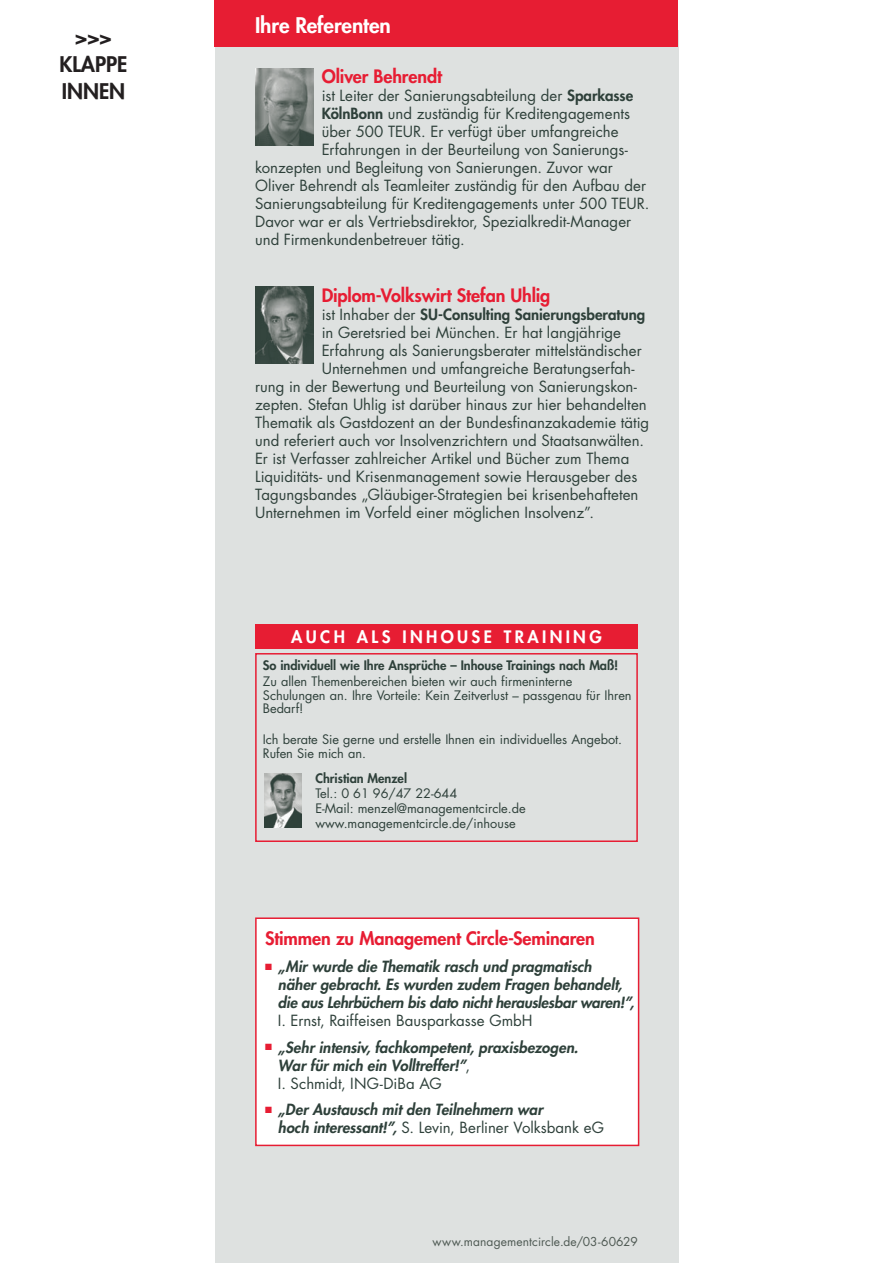
<style>
.page{position:relative;width:893px;height:1263px;background:#fff}
.page>*{position:absolute;margin:0;border:0;box-sizing:border-box;transform-origin:0 0}
.t1{font:800 21px/27px "Futura Std";color:#231f20}
.t2{font:800 21px "Futura Std";letter-spacing:-.005em;color:#fff}
.t3{font:800 18px "Futura Std";letter-spacing:-.005em;color:#e71d33}
.t4{font:800 16.65px "Futura Std";letter-spacing:.2em;color:#fff}
.t5{font:15px "Futura Std";color:#2e403a}
.t6{font:italic 800 15px/18px "Futura Std";color:#2e403a}
.t7{font:800 15px "Futura Std";color:#2e403a}
.t8{font:12.75px/13.5px "Futura Std";letter-spacing:-.005em;color:#2e403a}
.t9{font:800 12.75px "Futura Std";letter-spacing:-.005em;color:#2e403a}
.t10{font:12px "Futura Std";letter-spacing:.01em;color:#4e5953}
.s1{font-weight:800}
.s2{font-weight:400}
.s3{color:#e71d33}
.s4{font-weight:400;font-style:normal}
</style>
<div class="page">
<div style="left:215px;top:30px;width:463px;height:1233px;background:#dee1e0"></div>
<div style="left:215px;top:0;width:463px;height:47px;background:#e71d33"></div>
<div style="left:255px;top:653px;width:383px;height:189px;border:2px solid #e71d33"></div>
<div style="left:255px;top:624px;width:383px;height:24px;background:#e71d33"></div>
<img style="left:265px;top:773px;width:37px;height:55px">
<img style="left:255px;top:286px;width:58px;height:78px">
<img style="left:255px;top:68px;width:58px;height:77px">
<div style="left:256px;top:918px;width:383px;height:227px;background:#fff"></div>
<div style="left:255px;top:917px;width:384px;height:229px;border:2px solid #e71d33"></div>
<h1 class="t1" style="left:59px;top:23px;width:65px;text-indent:16px">&gt;&gt;&gt;<br>Klappe<br>INNEN</h1>
<h1 class="t2" style="left:255px;top:12px;width:137px">Ihre Referenten</h1>
<p class="t3" style="left:322px;top:65px;width:122px">Oliver Behrendt</p>
<p class="t5" style="left:322px;top:86px;width:313px">ist Leiter der Sanierungsabteilung der <span class="s1">Sparkasse</span></p>
<p class="t5" style="left:322px;top:104px;width:310px"><span class="s1">KölnBonn</span> und zuständig für Kreditengagements</p>
<p class="t5" style="left:322px;top:122px;width:298px">über 500 TEUR. Er verfügt über umfangreiche</p>
<p class="t5" style="left:322px;top:140px;width:308px">Erfahrungen in der Beurteilung von Sanierungs-</p>
<p class="t5" style="left:255px;top:158px;width:359px">konzepten und Begleitung von Sanierungen. Zuvor war</p>
<p class="t5" style="left:255px;top:176px;width:392px">Oliver Behrendt als Teamleiter zuständig für den Aufbau der</p>
<p class="t5" style="left:255px;top:194px;width:396px">Sanierungsabteilung für Kreditengagements unter 500 TEUR.</p>
<p class="t5" style="left:255px;top:212px;width:378px">Davor war er als Vertriebsdirektor, Spezialkredit-Manager</p>
<p class="t5" style="left:255px;top:230px;width:211px">und Firmenkundenbetreuer tätig.</p>
<p class="t3" style="left:322px;top:284px;width:230px">Diplom-Volkswirt Stefan Uhlig</p>
<p class="t7" style="left:322px;top:305px;width:325px"><span class="s2">ist Inhaber der</span> SU-Consulting Sanierungsberatung</p>
<p class="t5" style="left:322px;top:323px;width:301px">in Geretsried bei München. Er hat langjährige</p>
<p class="t5" style="left:322px;top:341px;width:321px">Erfahrung als Sanierungsberater mittelständischer</p>
<p class="t5" style="left:322px;top:359px;width:314px">Unternehmen und umfangreiche Beratungserfah-</p>
<p class="t5" style="left:255px;top:377px;width:383px">rung in der Bewertung und Beurteilung von Sanierungskon-</p>
<p class="t5" style="left:255px;top:395px;width:393px">zepten. Stefan Uhlig ist darüber hinaus zur hier behandelten</p>
<p class="t5" style="left:255px;top:413px;width:396px">Thematik als Gastdozent an der Bundesfinanzakademie tätig</p>
<p class="t5" style="left:255px;top:431px;width:390px">und referiert auch vor Insolvenzrichtern und Staatsanwälten.</p>
<p class="t5" style="left:255px;top:449px;width:376px">Er ist Verfasser zahlreicher Artikel und Bücher zum Thema</p>
<p class="t5" style="left:255px;top:467px;width:384px">Liquiditäts- und Krisenmanagement sowie Herausgeber des</p>
<p class="t5" style="left:255px;top:485px;width:385px">Tagungsbandes „Gläubiger-Strategien bei krisenbehafteten</p>
<p class="t5" style="left:255px;top:503px;width:340px">Unternehmen im Vorfeld einer möglichen Insolvenz”.</p>
<p class="t4" style="left:291px;top:626px;width:42px">AUch</p>
<p class="t4" style="left:357px;top:626px;width:13px">als</p>
<p class="t4" style="left:402px;top:626px;width:38px">Inhouse</p>
<p class="t4" style="left:504px;top:626px;width:22px">Trai</p>
<p class="t4" style="left:550px;top:626px;width:51px">ning</p>
<p class="t9" style="left:263px;top:658px;width:357px">So individuell wie Ihre Ansprüche – Inhouse Trainings nach Maß!</p>
<p class="t8" style="left:263px;top:675px;width:370px">Zu allen Themenbereichen bieten wir auch firmeninterne<br>Schulungen an. Ihre Vorteile: Kein Zeitverlust – passgenau für Ihren<br>Bedarf!</p>
<p class="t8" style="left:263px;top:733px;width:361px">Ich berate Sie gerne und erstelle Ihnen ein individuelles Angebot.<br>Rufen Sie mich an.</p>
<p class="t9" style="left:315px;top:770px;width:93px">Christian Menzel</p>
<p class="t8" style="left:315px;top:786px;width:212px;line-height:15px">Tel.: 0 61 96/47 22-644<br>E-Mail: menzel@managementcircle.de www.managementcircle.de/inhouse</p>
<p class="t3" style="left:265px;top:927px;width:331px">Stimmen zu Management Circle-Seminaren</p>
<p class="t6" style="left:278px;top:958px;width:358px;text-indent:-13px"><span class="s3">■</span> „Mir wurde die Thematik rasch und pragmatisch<br>näher gebracht. Es wurden zudem Fragen behandelt, die aus Lehrbüchern bis dato nicht herauslesbar waren!”,</p>
<p class="t5" style="left:278px;top:1011px;width:256px">I. Ernst, Raiffeisen Bausparkasse GmbH</p>
<p class="t6" style="left:278px;top:1038px;width:302px;text-indent:-13px"><span class="s3">■</span> „Sehr intensiv, fachkompetent, praxisbezogen.<br>War für mich ein Volltreffer!”<span class="s4">,<br>I. Schmidt, ING-DiBa AG</span></p>
<p class="t6" style="left:278px;top:1101px;width:328px;text-indent:-13px"><span class="s3">■</span> „Der Austausch mit den Teilnehmern war<br>hoch interessant!”, <span class="s4">S. Levin, Berliner Volksbank eG</span></p>
<p class="t10" style="left:433px;top:1234px;width:207px">www.managementcircle.de/03-60629</p>
</div>
